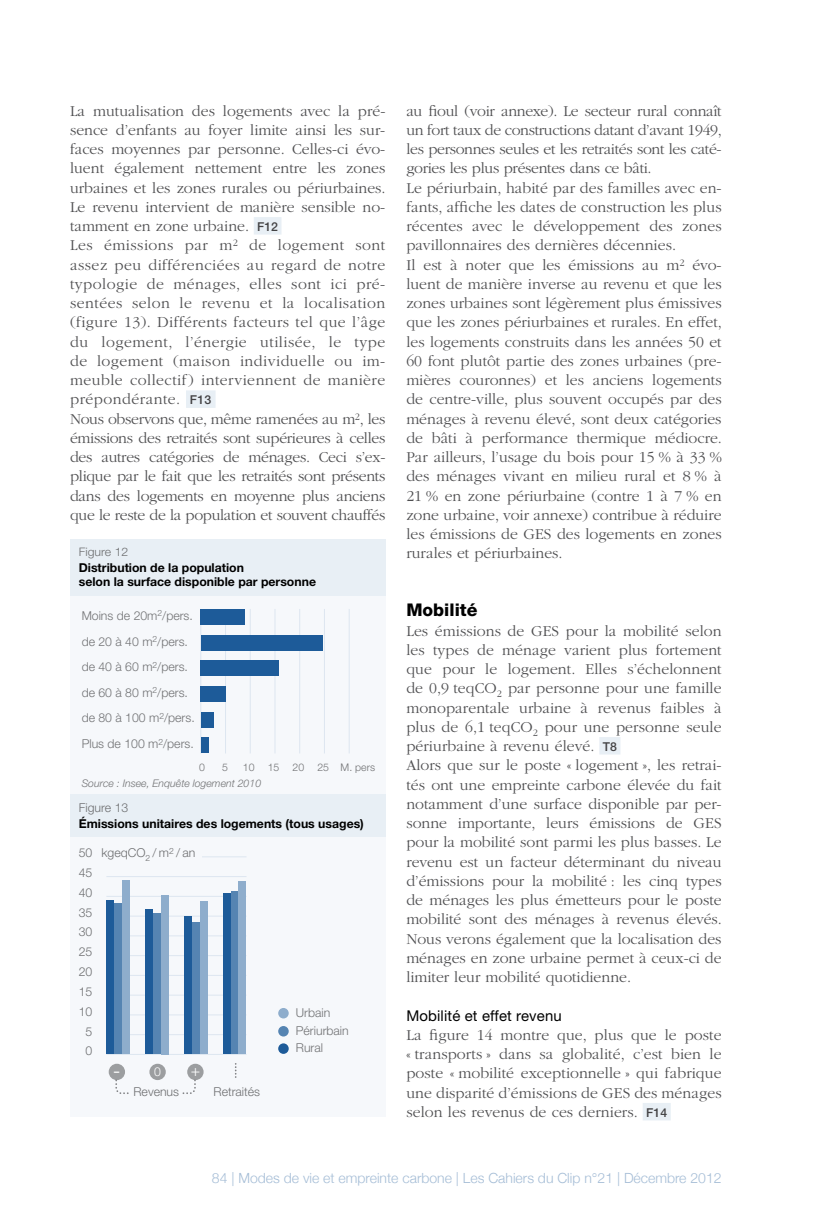
<style>
.page{position:relative;width:818px;height:1215px;background:#fff}
.page>*{position:absolute;margin:0;border:0;box-sizing:border-box;transform-origin:0 0}
.t1{font:300 21px "Helvetica Neue LT Std";color:#fff}
.t2{font:800 17.5px "Helvetica Neue LT Std";color:#000}
.t3{font:300 15.75px/19.2px "ITC Garamond Std";color:#4e4e50}
.t4{font:300 15.75px "Helvetica Neue LT Std";color:#fff}
.t5{font:14.88px "Helvetica Neue LT Std";letter-spacing:.01em;color:#000}
.t6{font:300 14px "Helvetica Neue";color:#a5bdd6}
.t7{font:300 12.25px/25.6px "Helvetica Neue LT Std";color:#717274}
.t8{font:700 12.25px/14px "Helvetica Neue LT Std";color:#000}
.t9{font:300 12.25px "Helvetica Neue LT Std";color:#6d6e70}
.t10{font:300 12.25px "Helvetica Neue LT Std";color:#fff}
.t11{font:300 11.72px "Helvetica Neue LT Std";color:#6d6e70;scale:1.04 1}
.t12{font:italic 300 10.5px "Helvetica Neue LT Std";color:#717274}
.t13{font:300 10.5px "Helvetica Neue LT Std";color:#717274}
.s1{font-family:"Helvetica Neue LT Std";font-weight:500;font-size:12.25px;color:#434244}
</style>
<div class="page">
<div style="left:254px;top:217px;width:27px;height:17px;background:#e8eff5"></div>
<div style="left:186px;top:390px;width:29px;height:18px;background:#e8eff5"></div>
<div style="left:599px;top:737px;width:21px;height:17px;background:#e8eff5"></div>
<div style="left:642px;top:1102px;width:28px;height:18px;background:#e8eff5"></div>
<div style="left:70px;top:539px;width:315px;height:256px;background:#f6f8fb"></div>
<div style="left:70px;top:539px;width:315px;height:56px;background:#e8eff5"></div>
<hr style="left:200px;top:609px;width:1px;height:144px;background:#dde6f0">
<hr style="left:225px;top:609px;width:1px;height:144px;background:#dde6f0">
<hr style="left:250px;top:609px;width:1px;height:144px;background:#dde6f0">
<hr style="left:274px;top:609px;width:1px;height:144px;background:#dde6f0">
<hr style="left:299px;top:609px;width:1px;height:144px;background:#dde6f0">
<hr style="left:324px;top:609px;width:1px;height:144px;background:#dde6f0">
<hr style="left:349px;top:609px;width:1px;height:144px;background:#dde6f0">
<div style="left:200px;top:609px;width:45px;height:16px;background:#1d5b99"></div>
<div style="left:200px;top:635px;width:122px;height:15px;background:#1d5b99"></div>
<div style="left:200px;top:660px;width:79px;height:16px;background:#1d5b99"></div>
<div style="left:200px;top:686px;width:26px;height:16px;background:#1d5b99"></div>
<div style="left:200px;top:712px;width:13px;height:15px;background:#1d5b99"></div>
<div style="left:200px;top:737px;width:8px;height:16px;background:#1d5b99"></div>
<div style="left:70px;top:794px;width:315px;height:322px;background:#f6f8fb"></div>
<div style="left:70px;top:794px;width:315px;height:42px;background:#e8eff5"></div>
<hr style="left:106px;top:1054px;width:140px;height:1px;background:#dde6f0">
<hr style="left:106px;top:1034px;width:140px;height:1px;background:#dde6f0">
<hr style="left:106px;top:1014px;width:140px;height:1px;background:#dde6f0">
<hr style="left:106px;top:994px;width:140px;height:1px;background:#dde6f0">
<hr style="left:106px;top:975px;width:140px;height:1px;background:#dde6f0">
<hr style="left:106px;top:955px;width:140px;height:1px;background:#dde6f0">
<hr style="left:106px;top:935px;width:140px;height:1px;background:#dde6f0">
<hr style="left:106px;top:915px;width:140px;height:1px;background:#dde6f0">
<hr style="left:106px;top:876px;width:140px;height:1px;background:#dde6f0">
<hr style="left:106px;top:896px;width:140px;height:1px;background:#dde6f0">
<hr style="left:202px;top:856px;width:44px;height:1px;background:#dde6f0">
<div style="left:106px;top:900px;width:8px;height:154px;background:#1d5b99"></div>
<div style="left:114px;top:903px;width:8px;height:151px;background:#5584b2"></div>
<div style="left:122px;top:880px;width:7px;height:174px;background:#8eadcc"></div>
<div style="left:145px;top:909px;width:8px;height:145px;background:#1d5b99"></div>
<div style="left:153px;top:913px;width:8px;height:141px;background:#5584b2"></div>
<div style="left:161px;top:895px;width:7px;height:159px;background:#8eadcc"></div>
<div style="left:184px;top:916px;width:8px;height:138px;background:#1d5b99"></div>
<div style="left:192px;top:922px;width:8px;height:132px;background:#5584b2"></div>
<div style="left:200px;top:901px;width:7px;height:153px;background:#8eadcc"></div>
<div style="left:223px;top:893px;width:8px;height:161px;background:#1d5b99"></div>
<div style="left:231px;top:891px;width:7px;height:163px;background:#5584b2"></div>
<div style="left:238px;top:881px;width:8px;height:173px;background:#8eadcc"></div>
<div style="left:278px;top:1008px;width:10px;height:10px;background:#8eadcc;border-radius:50%"></div>
<div style="left:278px;top:1026px;width:10px;height:10px;background:#5584b2;border-radius:50%"></div>
<div style="left:278px;top:1043px;width:10px;height:10px;background:#1d5b99;border-radius:50%"></div>
<div style="left:149px;top:1063px;width:17px;height:17px;background:#9c9ea0;border-radius:50%"></div>
<div style="left:187px;top:1063px;width:16px;height:17px;background:#9c9ea0;border-radius:50%"></div>
<div style="left:109px;top:1063px;width:16px;height:17px;background:#9c9ea0;border-radius:50%"></div>
<svg style="left:114px;top:1078px;width:15px;height:16px"></svg>
<svg style="left:182px;top:1078px;width:14px;height:16px"></svg>
<p class="t3" style="left:70px;top:101px;width:317px">La mutualisation des logements avec la pré&shy;sence d’enfants au foyer limite ainsi les sur&shy;faces moyennes par personne. Celles-ci évo&shy;luent également nettement entre les zones urbaines et les zones rurales ou périurbaines.<br>Le revenu intervient de manière sensible no&shy;tamment en zone urbaine. <span class="s1">F12<br></span>Les émissions par m<sup>2</sup> de logement sont assez peu différenciées au regard de notre typologie de ménages, elles sont ici pré&shy;sentées selon le revenu et la localisation (figure 13). Différents facteurs tel que l’âge du logement, l’énergie utilisée, le type de logement (maison individuelle ou im&shy;meuble collectif) interviennent de manière prépondérante. <span class="s1">F13<br></span>Nous observons que, même ramenées au m<sup>2</sup>, les émissions des retraités sont supérieures à celles des autres catégories de ménages. Ceci s’ex&shy;plique par le fait que les retraités sont présents dans des logements en moyenne plus anciens que le reste de la population et souvent chauffés</p>
<p class="t3" style="left:406px;top:101px;width:317px">au fioul (voir annexe). Le secteur rural connaît un fort taux de constructions datant d’avant 1949, les personnes seules et les retraités sont les caté&shy;gories les plus présentes dans ce bâti.<br>Le périurbain, habité par des familles avec en&shy;fants, affiche les dates de construction les plus récentes avec le développement des zones pavillonnaires des dernières décennies.<br>Il est à noter que les émissions au m<sup>2</sup> évo&shy;luent de manière inverse au revenu et que les zones urbaines sont légèrement plus émissives que les zones périurbaines et rurales. En effet, les logements construits dans les années 50 et 60 font plutôt partie des zones urbaines (pre&shy;mières couronnes) et les anciens logements de centre-ville, plus souvent occupés par des ménages à revenu élevé, sont deux catégories de bâti à performance thermique médiocre.<br>Par ailleurs, l’usage du bois pour 15 % à 33 % des ménages vivant en milieu rural et 8 % à 21 % en zone périurbaine (contre 1 à 7 % en zone urbaine, voir annexe) contribue à réduire les émissions de GES des logements en zones rurales et périurbaines.</p>
<p class="t11" style="left:79px;top:545px;width:49px">Figure 12</p>
<p class="t8" style="left:79px;top:560px;width:239px">Distribution de la population<br>selon la surface disponible par personne</p>
<p class="t7" style="left:82px;top:602px;width:115px">Moins de 20m<sup>2</sup>/pers. de 20 à 40 m<sup>2</sup>/pers. de 40 à 60 m<sup>2</sup>/pers. de 60 à 80 m<sup>2</sup>/pers. de 80 à 100 m<sup>2</sup>/pers.<br>Plus de 100 m<sup>2</sup>/pers.</p>
<p class="t12" style="left:82px;top:777px;width:181px">Source : Insee, Enquête logement 2010</p>
<p class="t2" style="left:406px;top:599px;width:72px">Mobilité</p>
<p class="t3" style="left:406px;top:621px;width:317px">Les émissions de GES pour la mobilité selon les types de ménage varient plus fortement que pour le logement. Elles s’échelonnent de 0,9 teqCO<sub>2</sub> par personne pour une famille monoparentale urbaine à revenus faibles à plus de 6,1 teqCO<sub>2</sub> pour une personne seule périurbaine à revenu élevé. <span class="s1">T8<br></span>Alors que sur le poste « logement », les retrai&shy;tés ont une empreinte carbone élevée du fait notamment d’une surface disponible par per&shy;sonne importante, leurs émissions de GES pour la mobilité sont parmi les plus basses. Le revenu est un facteur déterminant du niveau d’émissions pour la mobilité : les cinq types de ménages les plus émetteurs pour le poste mobilité sont des ménages à revenus élevés.<br>Nous verons également que la localisation des ménages en zone urbaine permet à ceux-ci de limiter leur mobilité quotidienne.</p>
<p class="t5" style="left:406px;top:1006px;width:157px">Mobilité et effet revenu</p>
<p class="t3" style="left:406px;top:1025px;width:317px;text-align:justify">La figure 14 montre que, plus que le poste « transports » dans sa globalité, c’est bien le poste « mobilité exceptionnelle » qui fabrique une disparité d’émissions de GES des ménages selon les revenus de ces derniers. <span class="s1">F14</span></p>
<p class="t13" style="left:199px;top:760px;width:7px">0</p>
<p class="t13" style="left:222px;top:760px;width:7px">5</p>
<p class="t13" style="left:243px;top:760px;width:133px">10 15 20 25 M. pers</p>
<p class="t9" style="left:79px;top:800px;width:51px">Figure 13</p>
<p class="t8" style="left:79px;top:816px;width:286px">Émissions unitaires des logements (tous usages)</p>
<p class="t9" style="left:79px;top:845px;width:118px">50 kgeqCO<sub>2</sub> / m<sup>2</sup> / an</p>
<p class="t9" style="left:79px;top:865px;width:15px">45</p>
<p class="t9" style="left:79px;top:885px;width:15px">40</p>
<p class="t9" style="left:79px;top:904px;width:15px">35</p>
<p class="t9" style="left:79px;top:924px;width:15px">30</p>
<p class="t9" style="left:79px;top:944px;width:15px">25</p>
<p class="t9" style="left:79px;top:964px;width:15px">20</p>
<p class="t9" style="left:79px;top:984px;width:15px">15</p>
<p class="t9" style="left:79px;top:1003px;width:15px">10</p>
<p class="t9" style="left:86px;top:1023px;width:8px">5</p>
<p class="t9" style="left:86px;top:1043px;width:8px">0</p>
<p class="t7" style="left:296px;top:1003px;width:54px;line-height:17.7px">Urbain<br>Périurbain<br>Rural</p>
<p class="t10" style="left:154px;top:1064px;width:8px">0</p>
<p class="t4" style="left:191px;top:1060px;width:11px">+</p>
<p class="t9" style="left:133px;top:1083px;width:47px">Revenus</p>
<h1 class="t1" style="left:113px;top:1057px;width:9px">-</h1>
<p class="t9" style="left:213px;top:1083px;width:48px">Retraités</p>
<p class="t6" style="left:212px;top:1167px;width:511px">84 | Modes de vie et empreinte carbone | Les Cahiers du Clip n°21 | Décembre 2012</p>
</div>
